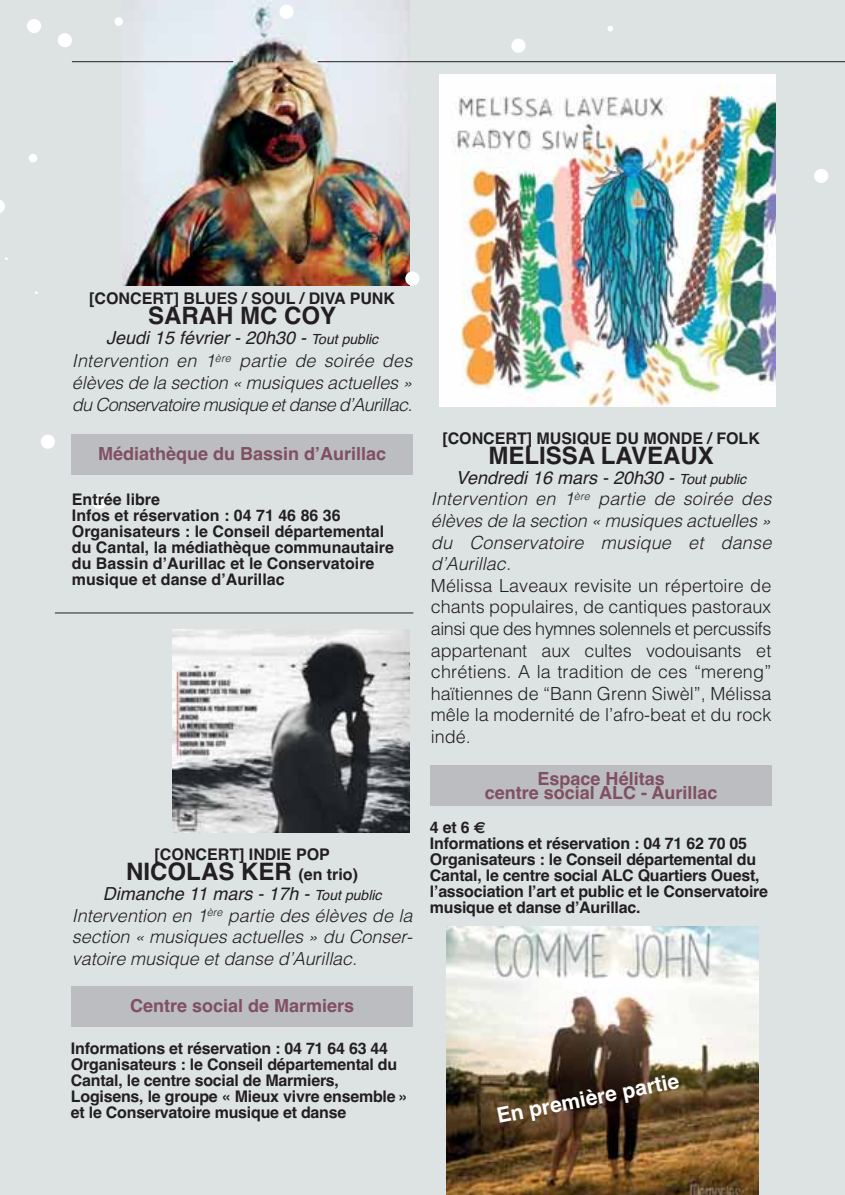
<style>
.page{position:relative;width:845px;height:1195px;background:#fff}
.page>*{position:absolute;margin:0;border:0;box-sizing:border-box;transform-origin:0 0}
.t1{font:700 24px "Helvetica";color:#231f20}
.t2{font:700 21.2px "Helvetica";color:#fff}
.t3{font:italic 300 18px/21.4px "Helvetica";letter-spacing:-.005em;color:#231f20}
.t4{font:300 18px/21.6px "Helvetica";color:#231f20;text-align:justify}
.t5{font:700 18px/14px "Helvetica";color:#805061;text-align:center}
.t6{font:italic 300 18px/21.6px "Helvetica";letter-spacing:-.035em;color:#231f20}
.t7{font:700 16px/16px "Helvetica";letter-spacing:-.015em;color:#231f20}
.s1{font-weight:400}
.s2{font-weight:400;font-size:14px}
.s3{font-size:16px}
.s4{font-family:"Euro Sans"}
</style>
<div class="page">
<div style="left:0;top:0;width:844px;height:1194px;background:#dde3e3"></div>
<img style="left:123px;top:0;width:286px;height:285px">
<img style="left:172px;top:629px;width:238px;height:203px">
<hr style="left:55px;top:612px;width:358px;height:1px;background:#231f20">
<div style="left:71px;top:434px;width:341px;height:41px;background:#bbbdc0"></div>
<div style="left:71px;top:985px;width:341px;height:41px;background:#bbbdc0"></div>
<hr style="left:72px;top:61px;width:161px;height:1px;background:#231f20">
<hr style="left:317px;top:61px;width:527px;height:1px;background:#231f20">
<img style="left:439px;top:74px;width:335px;height:332px">
<img style="left:447px;top:926px;width:311px;height:268px">
<div style="left:430px;top:765px;width:341px;height:41px;background:#bbbdc0"></div>
<div style="left:27px;top:19px;width:14px;height:14px;background:#fff;border-radius:50%"></div>
<svg style="left:0;top:200px;width:5px;height:13px"></svg>
<div style="left:58px;top:33px;width:14px;height:14px;background:#fff;border-radius:50%"></div>
<div style="left:114px;top:17px;width:9px;height:9px;background:#fff;border-radius:50%"></div>
<div style="left:29px;top:154px;width:8px;height:8px;background:#fff;border-radius:50%"></div>
<div style="left:279px;top:5px;width:14px;height:14px;background:#fff;border-radius:50%"></div>
<div style="left:41px;top:434px;width:14px;height:15px;background:#fff;border-radius:50%"></div>
<div style="left:92px;top:494px;width:14px;height:15px;background:#fff;border-radius:50%"></div>
<div style="left:813px;top:169px;width:15px;height:14px;background:#fff;border-radius:50%"></div>
<div style="left:405px;top:271px;width:14px;height:14px;background:#fff;border-radius:50%"></div>
<div style="left:511px;top:39px;width:14px;height:14px;background:#fff;border-radius:50%"></div>
<svg style="left:607px;top:26px;width:6px;height:5px"></svg>
<p class="t7" style="left:89px;top:291px;width:307px">[CONCERT] BLUES / SOUL / DIVA PUNK</p>
<h1 class="t1" style="left:148px;top:306px;width:189px">SARAH MC COY</h1>
<p class="t3" style="left:72px;top:327px;width:342px;line-height:23.8px;text-align:center"><span class="s1">Jeudi 15 février - 20h30 -</span> <span class="s2">Tout public<br></span>Intervention en 1<sup>ère</sup> partie de soirée des</p>
<p class="t6" style="left:72px;top:373px;width:342px">élèves de la section « musiques actuelles » du Conservatoire musique et danse d’Aurillac.</p>
<p class="t5" style="left:98px;top:448px;width:290px">Médiathèque du Bassin d’Aurillac</p>
<p class="t7" style="left:72px;top:493px;width:323px">Entrée libre<br>Infos et réservation : 04 71 46 86 36<br>Organisateurs : le Conseil départemental du Cantal, la médiathèque communautaire du Bassin d’Aurillac et le Conservatoire musique et danse d’Aurillac</p>
<p class="t7" style="left:155px;top:848px;width:177px">[CONCERT] INDIE POP</p>
<h1 class="t1" style="left:126px;top:863px;width:233px">NICOLAS KER <span class="s3">(en trio)</span></h1>
<p class="t3" style="left:72px;top:885px;width:342px;text-indent:31px"><span class="s1">Dimanche 11 mars - 17h -</span> <span class="s2">Tout public </span>Intervention en 1<sup>ère</sup> partie des élèves de la section « musiques actuelles » du Conser - vatoire musique et danse d’Aurillac.</p>
<p class="t5" style="left:130px;top:1000px;width:226px">Centre social de Marmiers</p>
<p class="t7" style="left:71px;top:1041px;width:339px">Informations et réservation : 04 71 64 63 44<br>Organisateurs : le Conseil départemental du Cantal, le centre social de Marmiers, Logisens, le groupe « Mieux vivre ensemble » et le Conservatoire musique et danse</p>
<p class="t7" style="left:442px;top:432px;width:319px">[CONCERT] MUSIQUE DU MONDE / FOLK</p>
<h1 class="t1" style="left:488px;top:447px;width:227px">MELISSA LAVEAUX</h1>
<p class="t3" style="left:431px;top:469px;width:342px;text-indent:25px"><span class="s1">Vendredi 16 mars - 20h30 -</span> <span class="s2">Tout public </span>Intervention en 1<sup>ère</sup> partie de soirée des élèves de la section « musiques actuelles » du Conservatoire musique et danse d’Aurillac.</p>
<p class="t4" style="left:431px;top:576px;width:342px">Mélissa Laveaux revisite un répertoire de chants populaires, de cantiques pastoraux ainsi que des hymnes solennels et percussifs appartenant aux cultes vodouisants et chrétiens. A la tradition de ces “mereng” haïtiennes de “Bann Grenn Siwèl”, Mélissa mêle la modernité de l’afro-beat et du rock indé.</p>
<p class="t5" style="left:484px;top:773px;width:234px">Espace Hélitas<br>centre social ALC - Aurillac</p>
<p class="t7" style="left:430px;top:821px;width:339px">4 et 6 <span class="s4">€<br></span>Informations et réservation : 04 71 62 70 05<br>Organisateurs : le Conseil départemental du Cantal, le centre social ALC Quartiers Ouest, l’association l’art et public et le Conservatoire musique et danse d’Aurillac.</p>
<h2 class="t2" style="left:495px;top:1108px;width:187px;rotate:-11deg">En première partie</h2>
</div>
